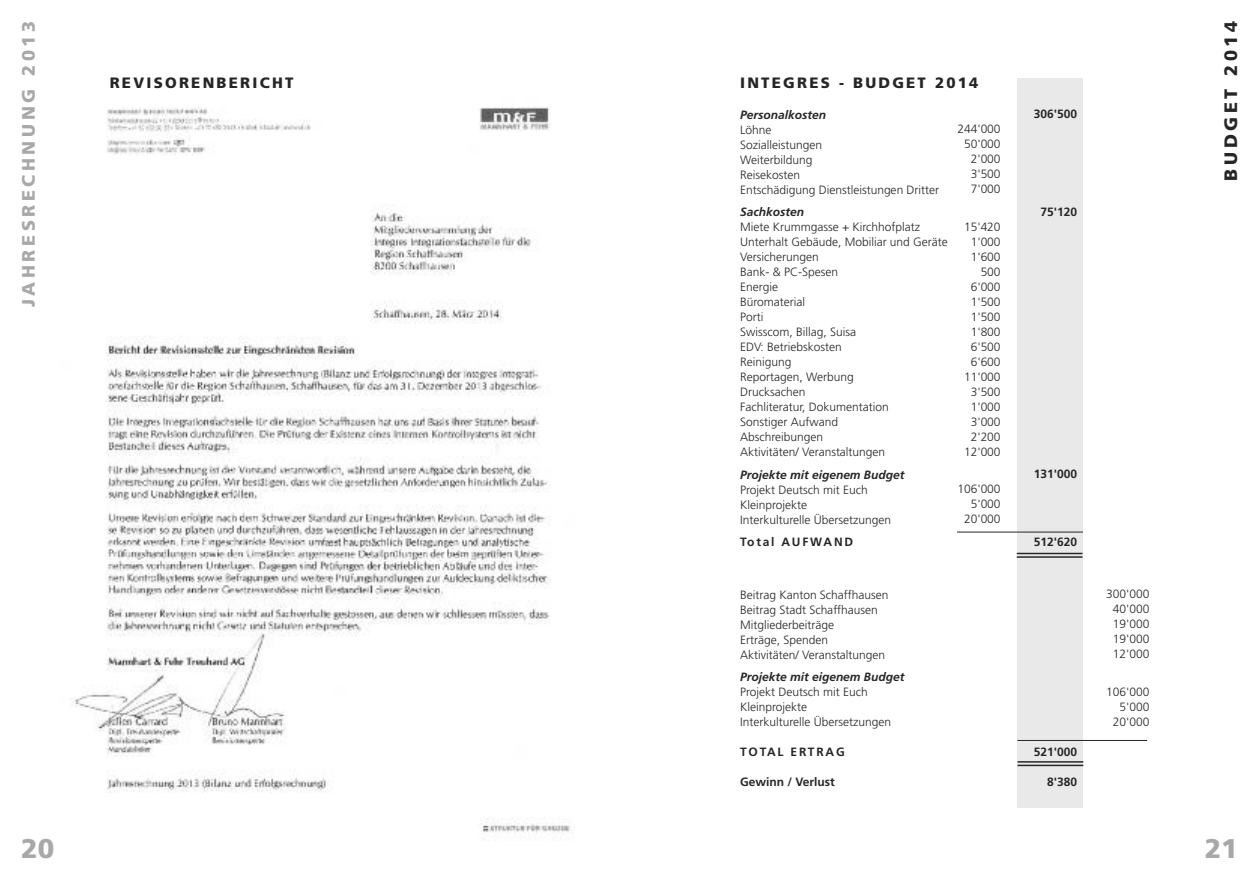
<style>
.page{position:relative;width:1259px;height:893px;background:#fff}
.page>*{position:absolute;margin:0;border:0;box-sizing:border-box;transform-origin:0 0}
.t1{font:900 27px "Frutiger";color:#a9a8a9}
.t2{font:900 18px "Frutiger";letter-spacing:.2em;color:#a9a8a9}
.t3{font:900 18px "Frutiger";letter-spacing:.2em;color:#272627}
.t4{font:900 15px "Frutiger";letter-spacing:.15em;color:#272627}
.t5{font:300 12px/15px "Frutiger";color:#272627}
.t6{font:italic 700 12px "Frutiger";color:#272627}
.t7{font:700 12px "Frutiger";color:#272627}
.t8{font:700 12px "Frutiger";letter-spacing:.15em;color:#272627}
.t9{font:700 12px "Frutiger LT";color:#272627}
</style>
<div class="page">
<div style="left:1017px;top:78px;width:65px;height:730px;background:#e9e9e9"></div>
<hr style="left:1017px;top:761px;width:66px;height:2px;background:#272627">
<hr style="left:1017px;top:765px;width:66px;height:1px;background:#272627">
<hr style="left:1017px;top:740px;width:130px;height:1px;background:#272627">
<hr style="left:1016px;top:553px;width:66px;height:1px;background:#272627">
<hr style="left:1016px;top:556px;width:66px;height:2px;background:#272627">
<hr style="left:957px;top:532px;width:126px;height:1px;background:#272627">
<img style="left:72px;top:107px;width:498px;height:726px">
<h2 class="t2" style="left:21px;top:307px;width:288px;rotate:-90deg">JAHRESRECHNUNG 2013</h2>
<p class="t4" style="left:110px;top:77px;width:185px">REVISORENBERICHT</p>
<h1 class="t1" style="left:21px;top:838px;width:35px">20</h1>
<p class="t4" style="left:740px;top:77px;width:240px">INTEGRES - BUDGET 2014</p>
<p class="t6" style="left:740px;top:110px;width:87px">Personalkosten</p>
<p class="t5" style="left:740px;top:123px;width:201px">Löhne<br>Sozialleistungen<br>Weiterbildung<br>Reisekosten<br>Entschädigung Dienstleistungen Dritter</p>
<p class="t6" style="left:740px;top:207px;width:65px">Sachkosten</p>
<p class="t5" style="left:740px;top:220px;width:209px">Miete Krummgasse + Kirchhofplatz<br>Unterhalt Gebäude, Mobiliar und Geräte<br>Versicherungen<br>Bank- &amp; PC-Spesen<br>Energie<br>Büromaterial<br>Porti<br>Swisscom, Billag, Suisa<br>EDV: Betriebskosten<br>Reinigung<br>Reportagen, Werbung<br>Drucksachen<br>Fachliteratur, Dokumentation<br>Sonstiger Aufwand<br>Abschreibungen<br>Aktivitäten/ Veranstaltungen</p>
<p class="t6" style="left:740px;top:470px;width:166px">Projekte mit eigenem Budget</p>
<p class="t5" style="left:740px;top:483px;width:152px">Projekt Deutsch mit Euch<br>Kleinprojekte<br>Interkulturelle Übersetzungen</p>
<p class="t8" style="left:740px;top:537px;width:115px">Total AUFWAND</p>
<p class="t5" style="left:957px;top:122px;width:45px;text-align:right">244'000<br>50'000<br>2'000<br>3'500<br>7'000</p>
<p class="t5" style="left:964px;top:220px;width:38px;text-align:right">15'420<br>1'000<br>1'600<br>500<br>6'000<br>1'500<br>1'500<br>1'800<br>6'500<br>6'600<br>11'000<br>3'500<br>1'000<br>3'000<br>2'200<br>12'000</p>
<p class="t5" style="left:957px;top:482px;width:45px;text-align:right">106'000<br>5'000<br>20'000</p>
<p class="t5" style="left:740px;top:588px;width:150px">Beitrag Kanton Schaffhausen<br>Beitrag Stadt Schaffhausen<br>Mitgliederbeiträge<br>Erträge, Spenden<br>Aktivitäten/ Veranstaltungen</p>
<p class="t6" style="left:740px;top:672px;width:166px">Projekte mit eigenem Budget</p>
<p class="t5" style="left:740px;top:685px;width:152px">Projekt Deutsch mit Euch<br>Kleinprojekte<br>Interkulturelle Übersetzungen</p>
<p class="t8" style="left:740px;top:747px;width:106px">TOTAL ERTRAG</p>
<p class="t7" style="left:740px;top:777px;width:96px">Gewinn / Verlust</p>
<p class="t7" style="left:1034px;top:109px;width:45px">306'500</p>
<p class="t9" style="left:1040px;top:207px;width:38px">75'120</p>
<p class="t7" style="left:1034px;top:469px;width:45px">131'000</p>
<p class="t7" style="left:1034px;top:537px;width:45px">512'620</p>
<p class="t7" style="left:1034px;top:747px;width:45px">521'000</p>
<p class="t7" style="left:1047px;top:777px;width:31px">8'380</p>
<p class="t5" style="left:1106px;top:587px;width:45px;text-align:center">300'000<br>40'000<br>19'000<br>19'000<br>12'000</p>
<p class="t5" style="left:1106px;top:685px;width:45px;text-align:right">106'000<br>5'000<br>20'000</p>
<h2 class="t3" style="left:1223px;top:181px;width:161px;rotate:-90deg">BUDGET 2014</h2>
<h1 class="t1" style="left:1204px;top:838px;width:35px">21</h1>
</div>
